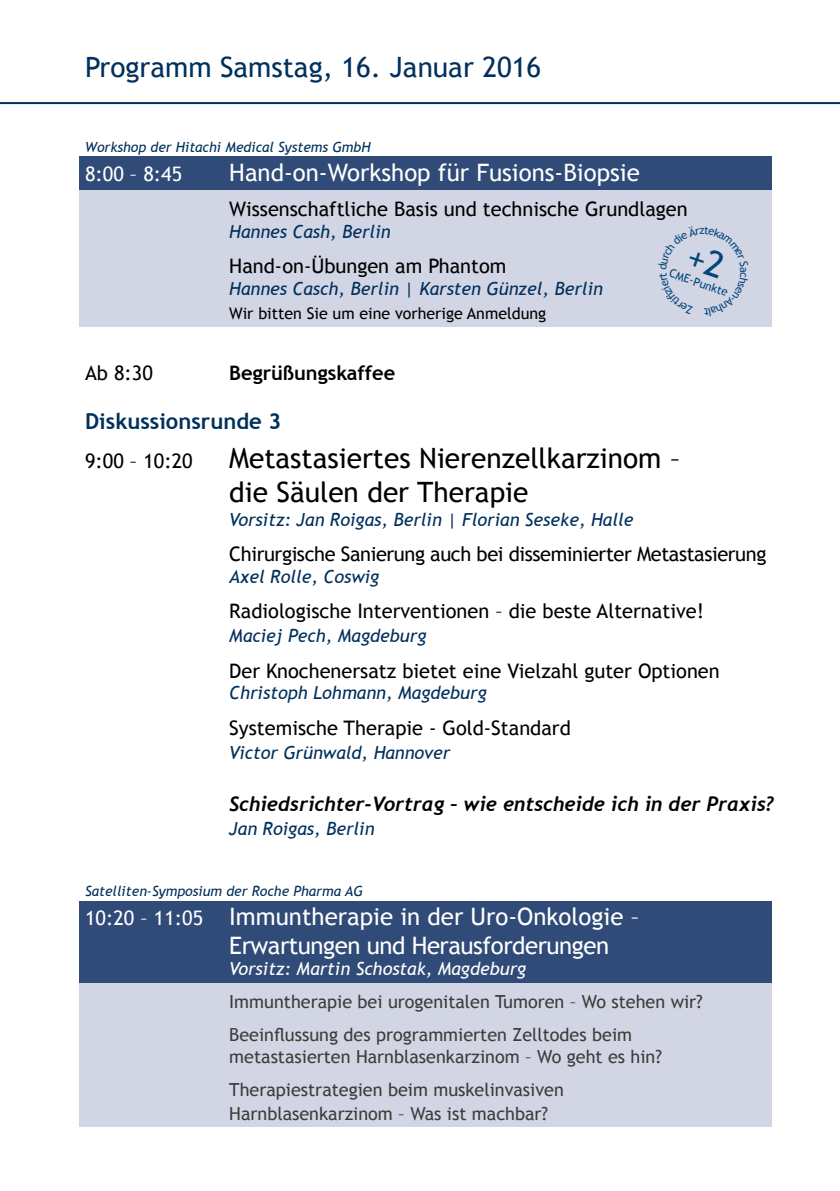
<style>
.page{position:relative;width:840px;height:1191px;background:#fff}
.page>*{position:absolute;margin:0;border:0;box-sizing:border-box;transform-origin:0 0}
.t1{font:28px/33.6px "Trebuchet MS";color:#000}
.t2{font:28px "Trebuchet MS";color:#00305d}
.t3{font:24px/28.8px "Trebuchet MS";letter-spacing:-.02em;color:#fff}
.t4{font:24px "Trebuchet MS";color:#fff}
.t5{font:700 22px "Trebuchet MS";color:#00305d}
.t6{font:20px "Trebuchet MS";color:#000}
.t7{font:20px "Trebuchet MS";letter-spacing:-.02em;color:#000}
.t8{font:italic 700 20px "Trebuchet";color:#000}
.t9{font:700 20px "Trebuchet MS";color:#000}
.t10{font:20px "Trebuchet MS";color:#fff}
.t11{font:18px/33px "Trebuchet MS";color:#3c3c3b}
.t12{font:italic 18px "Trebuchet MS";color:#00305d}
.t13{font:italic 18px "Trebuchet MS";color:#fff}
.t14{font:16px "Trebuchet MS";color:#000}
.t15{font:italic 14px "Trebuchet MS";color:#00305d}
.t16{font:11.6px "Trebuchet MS";color:#00457c}
.s1{font-size:20px}
</style>
<div class="page">
<div style="left:79px;top:965px;width:692px;height:161px;background:#d2d5e3"></div>
<div style="left:79px;top:901px;width:692px;height:81px;background:#304b77"></div>
<div style="left:79px;top:166px;width:692px;height:161px;background:#d2d5e3"></div>
<div style="left:79px;top:156px;width:692px;height:34px;background:#304b77"></div>
<hr style="left:0;top:102px;width:839px;height:2px;background:#00305d">
<h1 class="t2" style="left:85px;top:51px;width:457px">Programm Samstag, 16. Januar 2016</h1>
<p class="t15" style="left:85px;top:139px;width:287px">Workshop der Hitachi Medical Systems GmbH</p>
<p class="t10" style="left:85px;top:162px;width:98px">8:00 – 8:45</p>
<p class="t4" style="left:229px;top:158px;width:412px">Hand-on-Workshop für Fusions-Biopsie</p>
<p class="t6" style="left:229px;top:197px;width:459px">Wissenschaftliche Basis und technische Grundlagen</p>
<p class="t12" style="left:229px;top:221px;width:163px">Hannes Cash, Berlin</p>
<p class="t6" style="left:229px;top:254px;width:278px">Hand-on-Übungen am Phantom</p>
<p class="t12" style="left:229px;top:278px;width:375px">Hannes Casch, Berlin | Karsten Günzel, Berlin</p>
<p class="t14" style="left:229px;top:304px;width:318px">Wir bitten Sie um eine vorherige Anmeldung</p>
<p class="t16" style="left:671px;top:266px;width:63px;rotate:19deg">CME-Punkte</p>
<p class="t6" style="left:85px;top:361px;width:69px">Ab 8:30</p>
<p class="t9" style="left:229px;top:360px;width:167px">Begrüßungskaffee</p>
<p class="t5" style="left:85px;top:407px;width:197px">Diskussionsrunde 3</p>
<p class="t6" style="left:85px;top:449px;width:109px">9:00 – 10:20</p>
<h1 class="t1" style="left:229px;top:442px;width:452px">Metastasiertes Nierenzellkarzinom – die Säulen der Therapie</h1>
<p class="t12" style="left:229px;top:509px;width:405px">Vorsitz: Jan Roigas, Berlin | Florian Seseke, Halle</p>
<p class="t7" style="left:229px;top:542px;width:538px">Chirurgische Sanierung auch bei disseminierter Metastasierung</p>
<p class="t12" style="left:229px;top:566px;width:151px">Axel Rolle, Coswig</p>
<p class="t6" style="left:229px;top:599px;width:476px">Radiologische Interventionen – die beste Alternative!</p>
<p class="t12" style="left:229px;top:625px;width:198px">Maciej Pech, Magdeburg</p>
<p class="t6" style="left:229px;top:659px;width:491px">Der Knochenersatz bietet eine Vielzahl guter Optionen</p>
<p class="t12" style="left:229px;top:682px;width:259px">Christoph Lohmann, Magdeburg</p>
<p class="t6" style="left:229px;top:715px;width:343px">Systemische Therapie - Gold-Standard</p>
<p class="t12" style="left:229px;top:741px;width:222px">Victor Grünwald, Hannover</p>
<p class="t8" style="left:229px;top:791px;width:546px">Schiedsrichter-Vortrag – wie entscheide ich in der Praxis?</p>
<p class="t12" style="left:229px;top:818px;width:147px">Jan Roigas, Berlin</p>
<p class="t15" style="left:85px;top:882px;width:279px">Satelliten-Symposium der Roche Pharma AG</p>
<p class="t3" style="left:229px;top:902px;width:411px;text-indent:-144px"><span class="s1">10:20 – 11:05</span> Immuntherapie in der Uro-Onkologie –<br>Erwartungen und Herausforderungen</p>
<p class="t13" style="left:229px;top:958px;width:298px">Vorsitz: Martin Schostak, Magdeburg</p>
<p class="t11" style="left:229px;top:985px;width:475px">Immuntherapie bei urogenitalen Tumoren – Wo stehen wir?<br>Beeinflussung des programmierten Zelltodes beim</p>
<p class="t11" style="left:229px;top:1040px;width:434px">metastasierten Harnblasenkarzinom – Wo geht es hin?<br>Therapiestrategien beim muskelinvasiven</p>
<p class="t11" style="left:229px;top:1097px;width:320px">Harnblasenkarzinom – Was ist machbar?</p>
</div>
